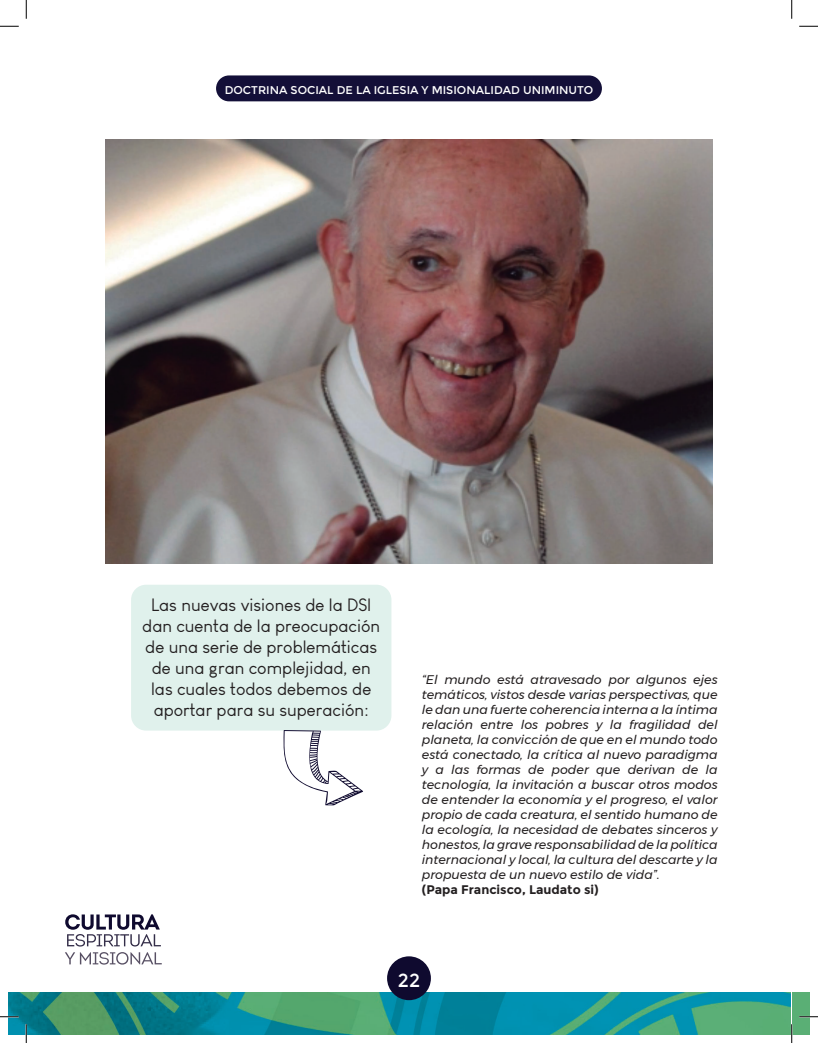
<style>
.page{position:relative;width:818px;height:1043px;background:#fff}
.page>*{position:absolute;margin:0;border:0;box-sizing:border-box;transform-origin:0 0}
.t1{font:18.75px "Montserrat";color:#fff}
.t2{font:17.5px/21px "Louis George Cafe";color:#231f20;text-align:center}
.t3{font:italic 12.5px/15px "Montserrat";color:#231f20;text-align:justify}
.t4{font:700 12.5px "Montserrat";color:#231f20}
.t5{font:11.25px "Montserrat";color:#fff}
</style>
<div class="page">
<img style="left:792px;top:993px;width:17px;height:41px">
<img style="left:9px;top:993px;width:781px;height:41px">
<div style="left:216px;top:75px;width:386px;height:26px;background:#130f38;border-radius:13px"></div>
<svg style="left:65px;top:952px;width:97px;height:12px"></svg>
<svg style="left:65px;top:914px;width:96px;height:32px"></svg>
<div style="left:387px;top:956px;width:44px;height:44px;background:#0f0a2f;border-radius:50%"></div>
<img style="left:106px;top:140px;width:606px;height:423px">
<div style="left:131px;top:584px;width:260px;height:146px;background:#e0f1ec;border-radius:15px"></div>
<svg style="left:282px;top:730px;width:81px;height:75px"></svg>
<svg style="left:0;top:25px;width:19px;height:2px"></svg>
<svg style="left:799px;top:25px;width:19px;height:2px"></svg>
<svg style="left:0;top:1015px;width:19px;height:2px"></svg>
<svg style="left:799px;top:1015px;width:19px;height:2px"></svg>
<svg style="left:25px;top:0;width:2px;height:19px"></svg>
<svg style="left:25px;top:1024px;width:2px;height:18px"></svg>
<svg style="left:791px;top:0;width:1px;height:19px"></svg>
<svg style="left:790px;top:1024px;width:2px;height:18px"></svg>
<p class="t5" style="left:225px;top:83px;width:370px">DOCTRINA SOCIAL DE LA IGLESIA Y MISIONALIDAD UNIMINUTO</p>
<h2 class="t2" style="left:142px;top:594px;width:239px">Las nuevas visiones de la DSI dan cuenta de la preocupación de una serie de problemáticas de una gran complejidad, en las cuales todos debemos de aportar para su superación:</h2>
<p class="t3" style="left:422px;top:672px;width:297px">“El mundo está atravesado por algunos ejes temáticos, vistos desde varias perspectivas, que le dan una fuerte coherencia interna a la íntima relación entre los pobres y la fragilidad del planeta, la convicción de que en el mundo todo está conectado, la crítica al nuevo paradigma y a las formas de poder que derivan de la tecnología, la invitación a buscar otros modos de entender la economía y el progreso, el valor propio de cada creatura, el sentido humano de la ecología, la necesidad de debates sinceros y honestos, la grave responsabilidad de la política internacional y local, la cultura del descarte y la propuesta de un nuevo estilo de vida”.</p>
<p class="t4" style="left:422px;top:882px;width:178px">(Papa Francisco, Laudato si)</p>
<h1 class="t1" style="left:398px;top:969px;width:24px">22</h1>
</div>
